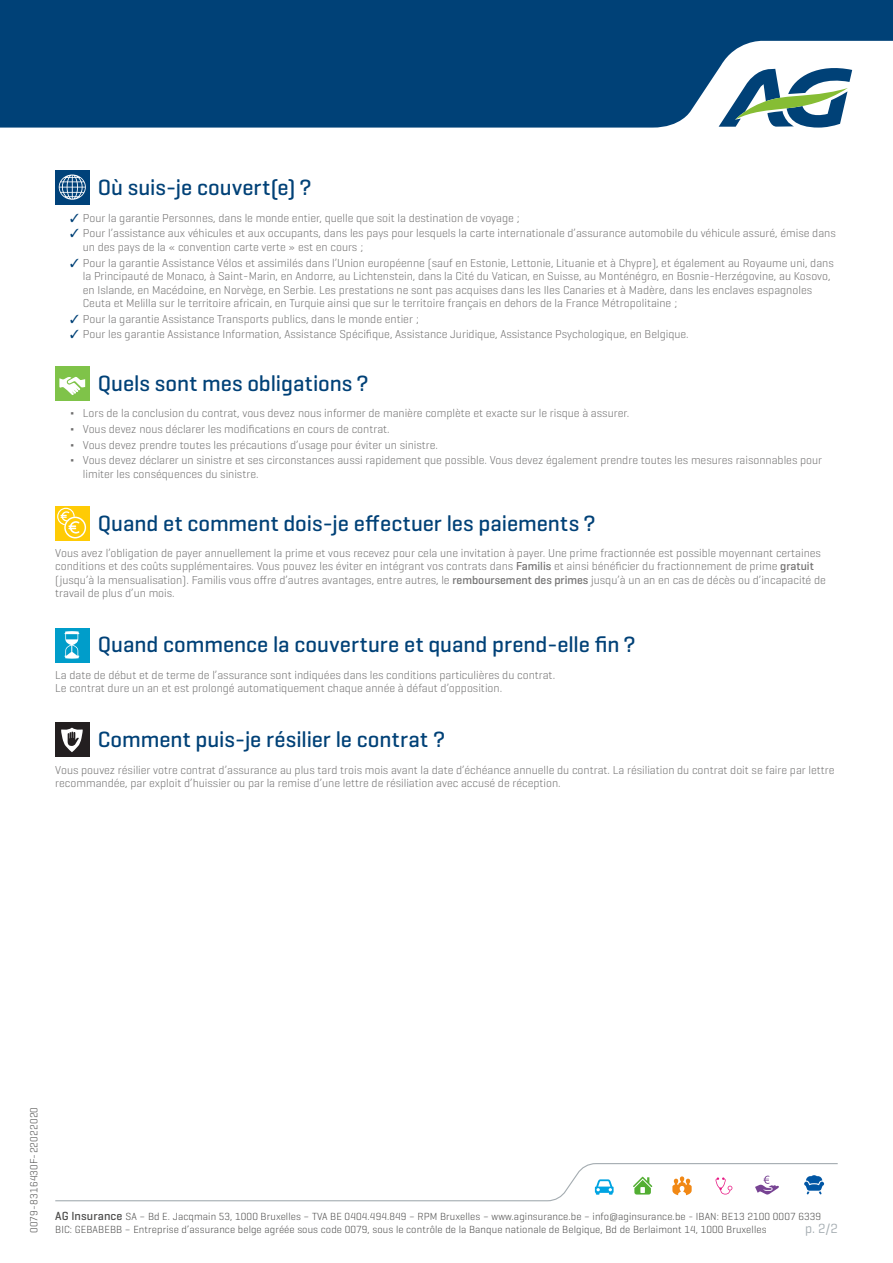
<style>
.page{position:relative;width:893px;height:1263px;background:#fff}
.page>*{position:absolute;margin:0;border:0;box-sizing:border-box;transform-origin:0 0}
.t1{font:500 22.5px "Geogrotesque";color:#004177}
.t2{font:13.5px "Geogrotesque";color:#a4acb1}
.t3{font:300 11.7px/13.5px "Geogrotesque";color:#706f6f}
.t4{font:300 10.5px/12.9px "Geogrotesque";letter-spacing:.01em;color:#4a4a49}
.s1{color:#004177}
.s2{font-weight:500}
.s3{font-weight:500;font-size:12px}
</style>
<div class="page">
<svg style="left:55px;top:1163px;width:783px;height:39px"></svg>
<svg style="left:0;top:0;width:893px;height:128px;background:#124e81"></svg>
<svg style="left:719px;top:63px;width:133px;height:65px"></svg>
<div style="left:55px;top:170px;width:34px;height:34px;background:#00427a"></div>
<svg style="left:59px;top:174px;width:27px;height:26px"></svg>
<div style="left:55px;top:367px;width:34px;height:34px;background:#7fc349"></div>
<svg style="left:59px;top:377px;width:26px;height:18px"></svg>
<div style="left:55px;top:507px;width:34px;height:34px;background:#ffcb05"></div>
<svg style="left:57px;top:508px;width:29px;height:30px"></svg>
<div style="left:55px;top:628px;width:34px;height:34px;background:#009dca"></div>
<svg style="left:64px;top:631px;width:15px;height:28px"></svg>
<div style="left:55px;top:723px;width:34px;height:34px;background:#231f20"></div>
<svg style="left:61px;top:728px;width:22px;height:24px"></svg>
<h1 class="t1" style="left:98px;top:174px;width:216px">Où suis-je couvert(e) ?</h1>
<p class="t3" style="left:70px;top:211px;width:451px"><span class="s1">✓</span> Pour la garantie Personnes, dans le monde entier, quelle que soit la destination de voyage ;</p>
<p class="t3" style="left:83px;top:226px;width:754px;text-indent:-13px"><span class="s1">✓</span> Pour l’assistance aux véhicules et aux occupants, dans les pays pour lesquels la carte internationale d’assurance automobile du véhicule assuré, émise dans un des pays de la « convention carte verte » est en cours ;</p>
<p class="t3" style="left:83px;top:255px;width:752px;text-indent:-13px"><span class="s1">✓</span> Pour la garantie Assistance Vélos et assimilés dans l’Union européenne (sauf en Estonie, Lettonie, Lituanie et à Chypre), et également au Royaume uni, dans la Principauté de Monaco, à Saint-Marin, en Andorre, au Lichtenstein, dans la Cité du Vatican, en Suisse, au Monténégro, en Bosnie-Herzégovine, au Kosovo, en Islande, en Macédoine, en Norvège, en Serbie. Les prestations ne sont pas acquises dans les Iles Canaries et à Madère, dans les enclaves espagnoles Ceuta et Melilla sur le territoire africain, en Turquie ainsi que sur le territoire français en dehors de la France Métropolitaine ;</p>
<p class="t3" style="left:70px;top:312px;width:350px"><span class="s1">✓</span> Pour la garantie Assistance Transports publics, dans le monde entier ;</p>
<p class="t3" style="left:70px;top:327px;width:620px"><span class="s1">✓</span> Pour les garantie Assistance Information, Assistance Spécifique, Assistance Juridique, Assistance Psychologique, en Belgique.</p>
<h1 class="t1" style="left:98px;top:369px;width:273px">Quels sont mes obligations ?</h1>
<p class="t3" style="left:70px;top:405px;width:754px;line-height:15.6px">Δ Lors de la conclusion du contrat, vous devez nous informer de manière complète et exacte sur le risque à assurer.<br>Δ Vous devez nous déclarer les modifications en cours de contrat.<br>Δ Vous devez prendre toutes les précautions d’usage pour éviter un sinistre.<br>Δ Vous devez déclarer un sinistre et ses circonstances aussi rapidement que possible. Vous devez également prendre toutes les mesures raisonnables pour</p>
<p class="t3" style="left:83px;top:467px;width:177px">limiter les conséquences du sinistre.</p>
<h1 class="t1" style="left:98px;top:509px;width:499px">Quand et comment dois-je effectuer les paiements ?</h1>
<p class="t3" style="left:55px;top:546px;width:772px">Vous avez l’obligation de payer annuellement la prime et vous recevez pour cela une invitation à payer. Une prime fractionnée est possible moyennant certaines conditions et des coûts supplémentaires. Vous pouvez les éviter en intégrant vos contrats dans <span class="s2">Familis</span> et ainsi bénéficier du fractionnement de prime <span class="s2">gratuit </span>(jusqu’à la mensualisation). Familis vous offre d’autres avantages, entre autres, le <span class="s2">remboursement des primes</span> jusqu’à un an en cas de décès ou d’incapacité de travail de plus d’un mois.</p>
<h1 class="t1" style="left:98px;top:631px;width:540px">Quand commence la couverture et quand prend-elle fin ?</h1>
<p class="t3" style="left:55px;top:668px;width:501px">La date de début et de terme de l’assurance sont indiquées dans les conditions particulières du contrat.<br>Le contrat dure un an et est prolongé automatiquement chaque année à défaut d’opposition.</p>
<h1 class="t1" style="left:98px;top:725px;width:349px">Comment puis-je résilier le contrat ?</h1>
<p class="t3" style="left:55px;top:762px;width:781px">Vous pouvez résilier votre contrat d’assurance au plus tard trois mois avant la date d’échéance annuelle du contrat. La résiliation du contrat doit se faire par lettre recommandée, par exploit d’huissier ou par la remise d’une lettre de résiliation avec accusé de réception.</p>
<p class="t4" style="left:27px;top:1233px;width:128px;rotate:-90deg">0079-8316430F-22022020</p>
<p class="t4" style="left:55px;top:1210px;width:767px"><span class="s3">AG Insurance</span> SA – Bd E. Jacqmain 53, 1000 Bruxelles – TVA BE 0404.494.849 – RPM Bruxelles – www.aginsurance.be – info@aginsurance.be - IBAN: BE13 2100 0007 6339<br>BIC: GEBABEBB – Entreprise d’assurance belge agréée sous code 0079, sous le contrôle de la Banque nationale de Belgique, Bd de Berlaimont 14, 1000 Bruxelles</p>
<p class="t2" style="left:805px;top:1220px;width:34px">p. 2/2</p>
</div>
